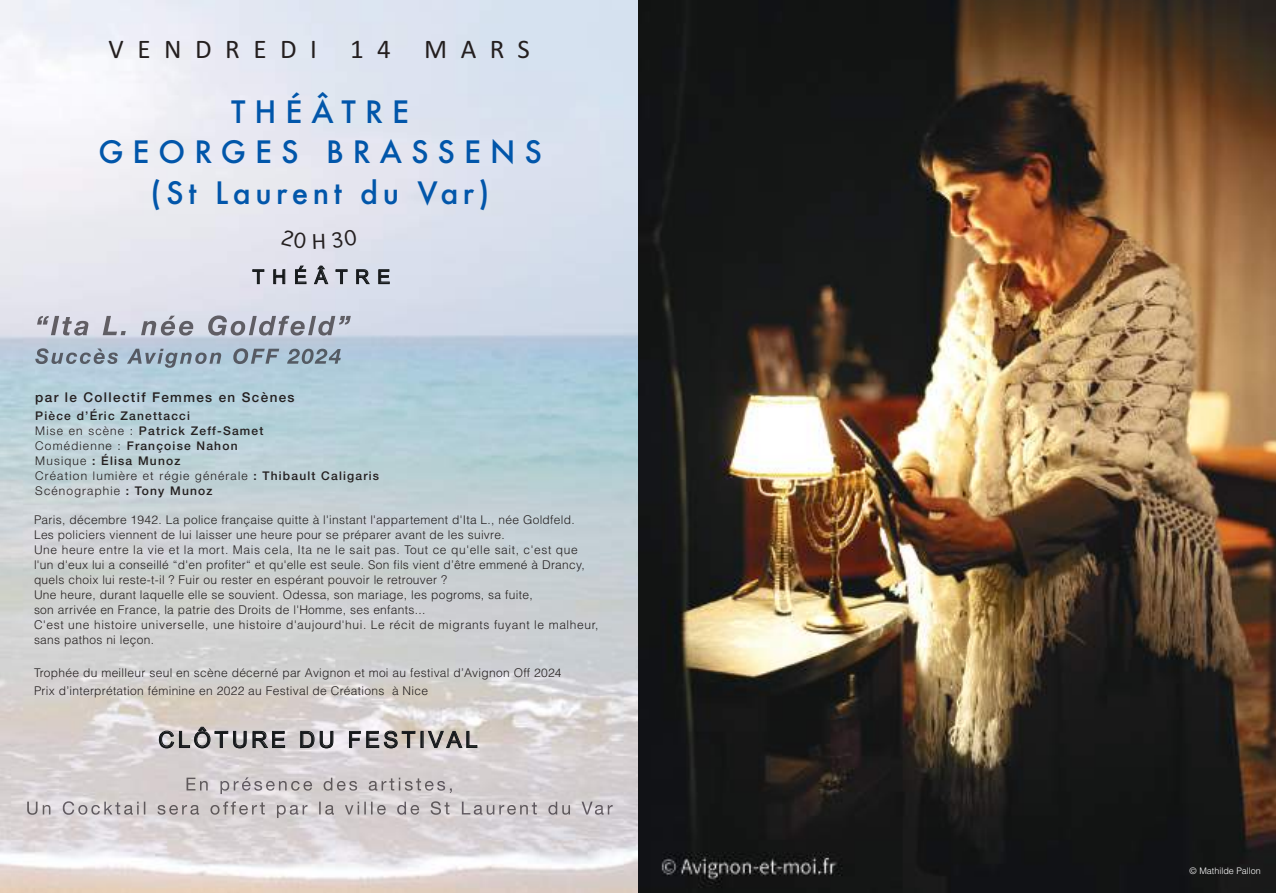
<style>
.page{position:relative;width:1276px;height:893px;background:#fff}
.page>*{position:absolute;margin:0;border:0;box-sizing:border-box;transform-origin:0 0}
.t1{font:500 30px/40.5px "Futura";letter-spacing:.3em;color:#0156aa;text-align:center}
.t2{font:27px "Calibri";letter-spacing:.5em;color:#241f1f}
.t3{font:22.5px "Arial Unicode MS";letter-spacing:.15em;color:#16191b}
.t4{font:19.5px "Arial Unicode MS";letter-spacing:.4em;color:#16191b}
.t5{font:500 13.5px "Helvetica Neue";letter-spacing:.1em;color:#241f1f}
.t6{font:300 12px/15px "Helvetica";letter-spacing:.025em;color:#241f1f}
.t7{font:500 12px/15px "Helvetica Neue";letter-spacing:.1em;color:#241f1f}
.t8{font:300 9px "Helvetica";color:#fff}
.s1{font-weight:300}
</style>
<div class="page">
<img style="left:0;top:0;width:638px;height:893px">
<img style="left:37px;top:316px;width:153px;height:20px">
<img style="left:35px;top:348px;width:69px;height:16px">
<img style="left:638px;top:0;width:638px;height:893px">
<img style="left:186px;top:777px;width:76px;height:17px">
<img style="left:27px;top:801px;width:106px;height:14px">
<svg style="left:282px;top:230px;width:24px;height:19px"></svg>
<svg style="left:313px;top:234px;width:11px;height:15px"></svg>
<svg style="left:332px;top:229px;width:25px;height:19px"></svg>
<h2 class="t2" style="left:109px;top:33px;width:423px">VENDREDI 14 MARS</h2>
<h1 class="t1" style="left:98px;top:92px;width:445px">THÉÂTRE<br>GEORGES BRASSENS (St Laurent du Var)</h1>
<h3 class="t4" style="left:252px;top:265px;width:139px">THÉÂTRE</h3>
<p class="t5" style="left:35px;top:389px;width:261px">par le Collectif Femmes en Scènes</p>
<p class="t7" style="left:35px;top:408px;width:345px">Pièce d’Éric Zanettacci<br><span class="s1">Mise en scène :</span> Patrick Zeff-Samet<br><span class="s1">Comédienne :</span> Françoise Nahon<br><span class="s1">Musique</span> : Élisa Munoz<br><span class="s1">Création lumière et régie générale</span> : Thibault Caligaris<br><span class="s1">Scénographie</span> : Tony Munoz</p>
<p class="t6" style="left:34px;top:512px;width:566px">Paris, décembre 1942. La police française quitte à l'instant l'appartement d'Ita L., née Goldfeld.<br>Les policiers viennent de lui laisser une heure pour se préparer avant de les suivre.<br>Une heure entre la vie et la mort. Mais cela, Ita ne le sait pas. Tout ce qu'elle sait, c'est que l'un d'eux lui a conseillé “d'en profiter“ et qu'elle est seule. Son fils vient d’être emmené à Drancy, quels choix lui reste-t-il ? Fuir ou rester en espérant pouvoir le retrouver ?<br>Une heure, durant laquelle elle se souvient. Odessa, son mariage, les pogroms, sa fuite,<br>son arrivée en France, la patrie des Droits de l'Homme, ses enfants...<br>C'est une histoire universelle, une histoire d'aujourd'hui. Le récit de migrants fuyant le malheur, sans pathos ni leçon.</p>
<p class="t6" style="left:34px;top:664px;width:529px;line-height:18px">Trophée du meilleur seul en scène décerné par Avignon et moi au festival d’Avignon Off 2024<br>Prix d’interprétation féminine en 2022 au Festival de Créations à Nice</p>
<h3 class="t3" style="left:158px;top:727px;width:321px">CLÔTURE DU FESTIVAL</h3>
<p class="t8" style="left:1189px;top:866px;width:73px">© Mathilde Pallon</p>
</div>
